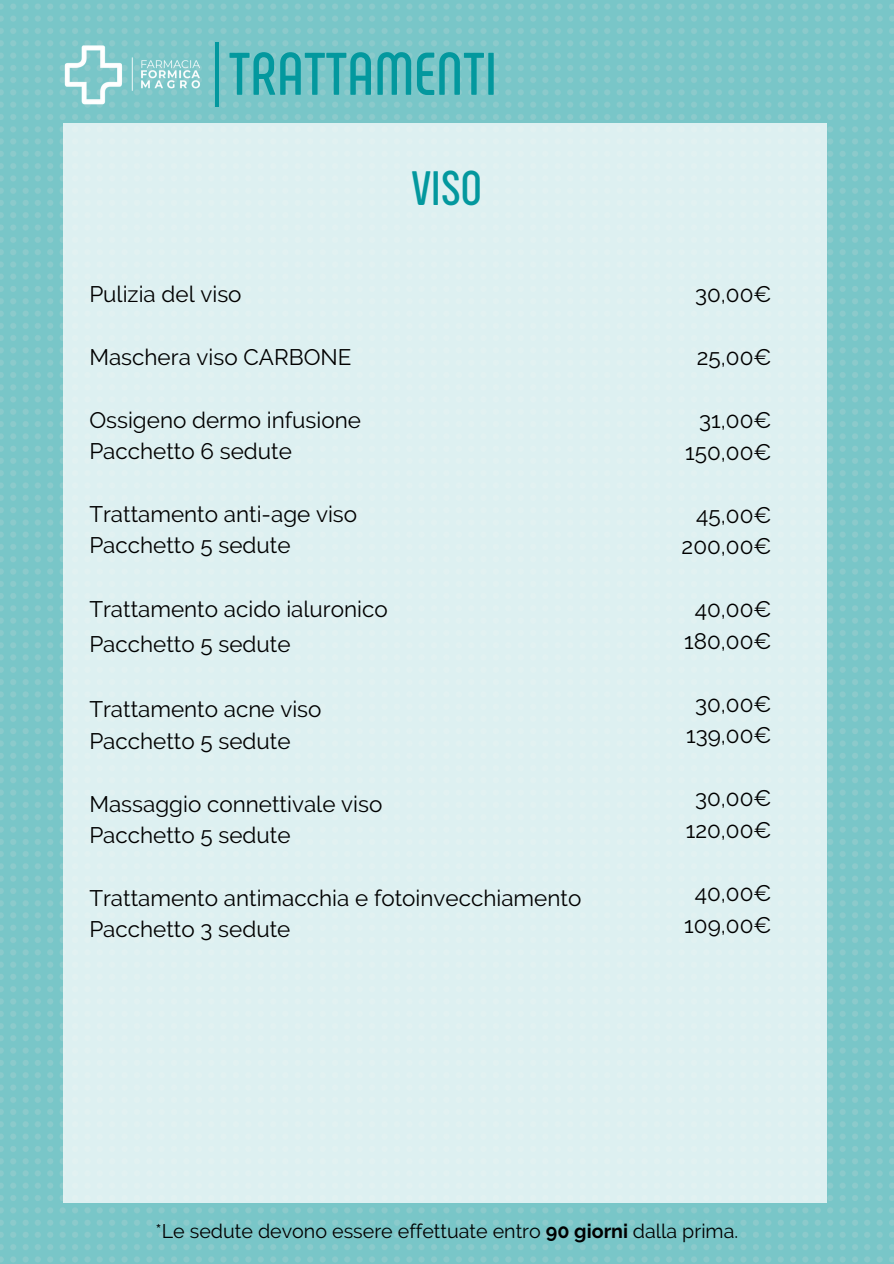
<style>
.page{position:relative;width:894px;height:1264px;background:#fff}
.page>*{position:absolute;margin:0;border:0;box-sizing:border-box;transform-origin:0 0}
.t1{font:60px "RTL Phenomena Medium";color:#03989e}
.t2{font:48px "RTL Phenomena Medium";color:#03989e}
.t3{font:22.5px/31.5px "Raleway";color:#000}
.t4{font:19.65px "Raleway";color:#000}
.s1{font-weight:700}
</style>
<div class="page">
<img style="left:0;top:0;width:893px;height:1263px">
<img style="left:63px;top:42px;width:139px;height:65px">
<hr style="left:215px;top:42px;width:3px;height:64px;background:#03989e">
<div style="left:63px;top:123px;width:763px;height:1079px;background:#ddf0f1"></div>
<p class="t1" style="left:229px;top:35px;width:270px">TRATTAMENTI</p>
<h1 class="t2" style="left:412px;top:157px;width:71px">VISO</h1>
<h2 class="t3" style="left:89px;top:278px;width:154px">Pulizia del viso</h2>
<h3 class="t3" style="left:89px;top:341px;width:263px">Maschera viso CARBONE</h3>
<h3 class="t3" style="left:89px;top:404px;width:273px">Ossigeno dermo infusione<br>Pacchetto 6 sedute</h3>
<h3 class="t3" style="left:89px;top:498px;width:269px">Trattamento anti-age viso<br>Pacchetto 5 sedute</h3>
<h3 class="t3" style="left:89px;top:592px;width:300px;line-height:34.8px">Trattamento acido ialuronico<br>Pacchetto 5 sedute</h3>
<h3 class="t3" style="left:89px;top:693px;width:234px">Trattamento acne viso<br>Pacchetto 5 sedute</h3>
<h3 class="t3" style="left:89px;top:788px;width:294px">Massaggio connettivale viso<br>Pacchetto 5 sedute</h3>
<h3 class="t3" style="left:89px;top:882px;width:493px">Trattamento antimacchia e fotoinvecchiamento<br>Pacchetto 3 sedute</h3>
<h3 class="t3" style="left:695px;top:278px;width:78px">30,00€</h3>
<h3 class="t3" style="left:696px;top:341px;width:76px">25,00€</h3>
<h3 class="t3" style="left:685px;top:404px;width:88px;text-align:right">31,00€<br>150,00€</h3>
<h3 class="t3" style="left:681px;top:499px;width:91px;text-align:right">45,00€<br>200,00€</h3>
<h3 class="t3" style="left:684px;top:593px;width:89px;text-align:center">40,00€<br>180,00€</h3>
<h3 class="t3" style="left:685px;top:688px;width:87px;text-align:center">30,00€<br>139,00€</h3>
<h3 class="t3" style="left:685px;top:782px;width:87px;text-align:center">30,00€<br>120,00€</h3>
<h3 class="t3" style="left:684px;top:877px;width:89px;text-align:center">40,00€<br>109,00€</h3>
<h3 class="t4" style="left:155px;top:1218px;width:584px">*Le sedute devono essere effettuate entro <span class="s1">90 giorni</span> dalla prima.</h3>
</div>
